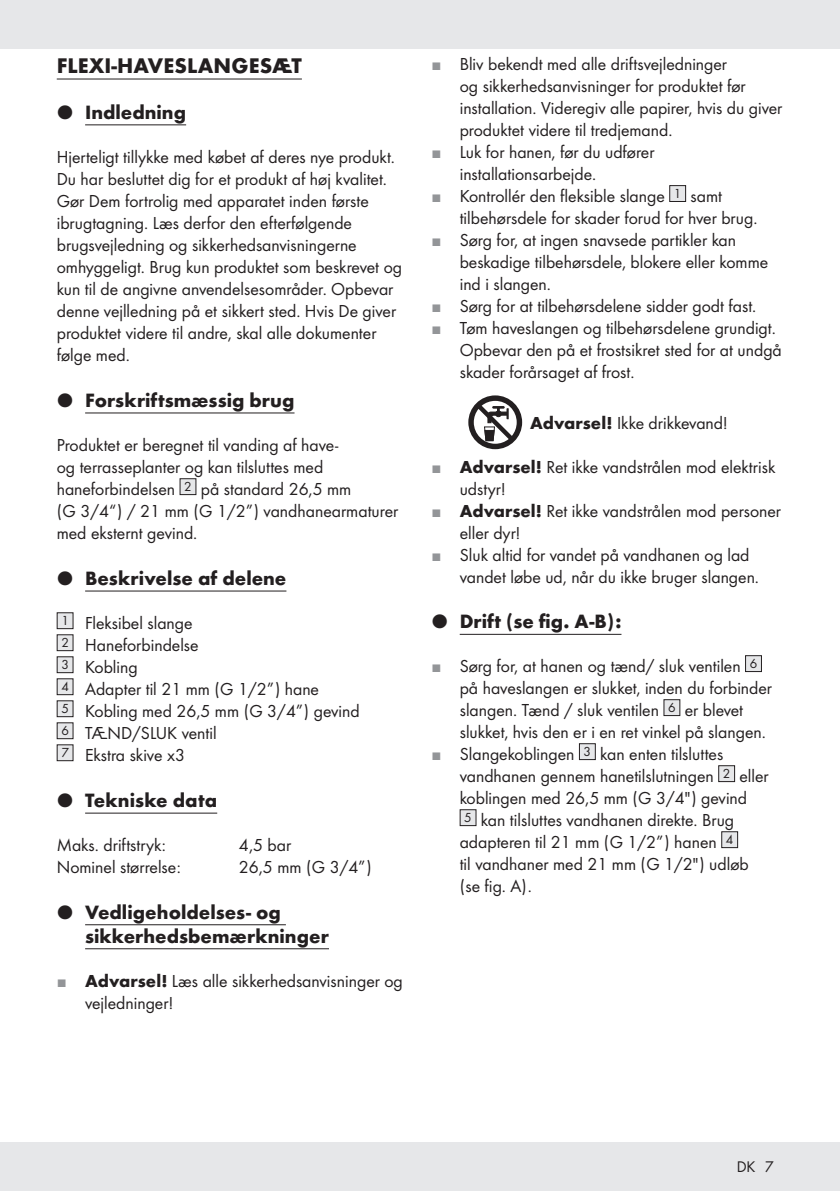
<style>
.page{position:relative;width:840px;height:1191px;background:#fff}
.page>*{position:absolute;margin:0;border:0;box-sizing:border-box;transform-origin:0 0}
.t1{font:700 22px "Futura";color:#231f20}
.t2{font:700 20px/24px "Futura";color:#231f20}
.t3{font:18px/22px "Futura Boo";color:#231f20}
.t4{font:16px "Futura Boo";color:#231f20}
.s1{font-family:"European Pi Three";font-weight:400}
.s2{font-family:"European Pi Three";color:#939598}
.s3{font-family:"Futura";font-weight:700}
</style>
<div class="page">
<div style="left:0;top:1142px;width:839px;height:49px;background:#e6e7e9"></div>
<div style="left:0;top:0;width:839px;height:48px;background:#e6e7e9"></div>
<hr style="left:57px;top:78px;width:245px;height:1px;background:#231f20">
<hr style="left:85px;top:124px;width:101px;height:1px;background:#231f20">
<hr style="left:85px;top:412px;width:209px;height:1px;background:#231f20">
<hr style="left:85px;top:590px;width:201px;height:1px;background:#231f20">
<hr style="left:85px;top:812px;width:132px;height:1px;background:#231f20">
<hr style="left:85px;top:924px;width:201px;height:1px;background:#231f20">
<hr style="left:85px;top:948px;width:244px;height:1px;background:#231f20">
<div style="left:180px;top:479px;width:16px;height:15px;background:#e6e7e9"></div>
<div style="left:179px;top:478px;width:17px;height:17px;border:1px solid #231f20"></div>
<div style="left:57px;top:613px;width:16px;height:15px;background:#e6e7e9"></div>
<div style="left:57px;top:612px;width:16px;height:17px;border:1px solid #231f20"></div>
<div style="left:57px;top:635px;width:16px;height:15px;background:#e6e7e9"></div>
<div style="left:57px;top:634px;width:16px;height:17px;border:1px solid #231f20"></div>
<div style="left:57px;top:657px;width:16px;height:15px;background:#e6e7e9"></div>
<div style="left:57px;top:656px;width:16px;height:17px;border:1px solid #231f20"></div>
<div style="left:57px;top:679px;width:16px;height:15px;background:#e6e7e9"></div>
<div style="left:57px;top:678px;width:16px;height:17px;border:1px solid #231f20"></div>
<div style="left:57px;top:701px;width:16px;height:15px;background:#e6e7e9"></div>
<div style="left:57px;top:700px;width:16px;height:17px;border:1px solid #231f20"></div>
<div style="left:57px;top:723px;width:16px;height:15px;background:#e6e7e9"></div>
<div style="left:57px;top:722px;width:16px;height:17px;border:1px solid #231f20"></div>
<div style="left:57px;top:745px;width:16px;height:15px;background:#e6e7e9"></div>
<div style="left:57px;top:744px;width:16px;height:17px;border:1px solid #231f20"></div>
<hr style="left:459px;top:634px;width:162px;height:1px;background:#231f20">
<div style="left:669px;top:186px;width:16px;height:15px;background:#e6e7e9"></div>
<div style="left:669px;top:185px;width:16px;height:17px;border:1px solid #231f20"></div>
<svg style="left:468px;top:395px;width:54px;height:54px"></svg>
<div style="left:745px;top:655px;width:16px;height:16px;background:#e6e7e9"></div>
<div style="left:744px;top:655px;width:17px;height:17px;border:1px solid #231f20"></div>
<div style="left:663px;top:699px;width:16px;height:16px;background:#e6e7e9"></div>
<div style="left:663px;top:699px;width:17px;height:17px;border:1px solid #231f20"></div>
<div style="left:579px;top:743px;width:16px;height:16px;background:#e6e7e9"></div>
<div style="left:578px;top:743px;width:17px;height:17px;border:1px solid #231f20"></div>
<div style="left:718px;top:765px;width:16px;height:16px;background:#e6e7e9"></div>
<div style="left:718px;top:765px;width:16px;height:17px;border:1px solid #231f20"></div>
<div style="left:460px;top:809px;width:15px;height:16px;background:#e6e7e9"></div>
<div style="left:459px;top:809px;width:17px;height:17px;border:1px solid #231f20"></div>
<div style="left:721px;top:831px;width:16px;height:16px;background:#e6e7e9"></div>
<div style="left:721px;top:831px;width:16px;height:17px;border:1px solid #231f20"></div>
<p class="t1" style="left:57px;top:49px;width:246px">FLEXI-HAVESLANGESÆT</p>
<p class="t2" style="left:57px;top:99px;width:131px"><span class="s1">P</span> Indledning</p>
<p class="t3" style="left:57px;top:145px;width:347px">Hjerteligt tillykke med købet af deres nye produkt.<br>Du har besluttet dig for et produkt af høj kvalitet.<br>Gør Dem fortrolig med apparatet inden første ibrugtagning. Læs derfor den efterfølgende brugsvejledning og sikkerhedsanvisningerne omhyggeligt. Brug kun produktet som beskrevet og kun til de angivne anvendelsesområder. Opbevar denne vejlledning på et sikkert sted. Hvis De giver produktet videre til andre, skal alle dokumenter følge med.</p>
<p class="t2" style="left:57px;top:387px;width:239px"><span class="s1">P</span> Forskriftsmæssig brug</p>
<p class="t3" style="left:57px;top:433px;width:343px">Produktet er beregnet til vanding af have-<br>og terrasseplanter og kan tilsluttes med haneforbindelsen <sup>2</sup> på standard 26,5 mm<br>(G 3/4“) / 21 mm (G 1/2”) vandhanearmaturer med eksternt gevind.</p>
<p class="t2" style="left:57px;top:565px;width:231px"><span class="s1">P</span> Beskrivelse af delene</p>
<p class="t3" style="left:61px;top:611px;width:300px"><sup>1</sup> Fleksibel slange<br><sup>2</sup> Haneforbindelse<br><sup>3</sup> Kobling<br><sup>4</sup> Adapter til 21 mm (G 1/2”) hane<br><sup>5</sup> Kobling med 26,5 mm (G 3/4”) gevind<br><sup>6</sup> TÆND/SLUK ventil<br><sup>7</sup> Ekstra skive x3</p>
<p class="t2" style="left:57px;top:787px;width:162px"><span class="s1">P</span> Tekniske data</p>
<p class="t3" style="left:57px;top:832px;width:111px">Maks. driftstryk:</p>
<p class="t3" style="left:239px;top:832px;width:54px">4,5 bar</p>
<p class="t3" style="left:57px;top:854px;width:125px">Nominel størrelse:</p>
<p class="t3" style="left:239px;top:854px;width:134px">26,5 mm (G 3/4”)</p>
<p class="t2" style="left:85px;top:898px;width:245px;text-indent:-28px"><span class="s1">P</span> Vedligeholdelses- og sikkerhedsbemærkninger</p>
<p class="t3" style="left:85px;top:968px;width:319px;text-indent:-28px"><span class="s2">J</span> <span class="s3">Advarsel!</span> Læs alle sikkerhedsanvisninger og vejledninger!</p>
<p class="t3" style="left:431px;top:52px;width:297px"><span class="s2">J</span> Bliv bekendt med alle driftsvejledninger</p>
<p class="t3" style="left:459px;top:74px;width:287px">og sikkerhedsanvisninger for produktet før</p>
<p class="t3" style="left:459px;top:96px;width:324px">installation. Videregiv alle papirer, hvis du giver</p>
<p class="t3" style="left:459px;top:118px;width:214px">produktet videre til tredjemand.</p>
<p class="t3" style="left:431px;top:140px;width:224px"><span class="s2">J</span> Luk for hanen, før du udfører</p>
<p class="t3" style="left:459px;top:162px;width:138px">installationsarbejde.</p>
<p class="t3" style="left:431px;top:184px;width:292px"><span class="s2">J</span> Kontrollér den fleksible slange <sup>1</sup> samt</p>
<p class="t3" style="left:459px;top:206px;width:299px">tilbehørsdele for skader forud for hver brug.</p>
<p class="t3" style="left:431px;top:228px;width:306px"><span class="s2">J</span> Sørg for, at ingen snavsede partikler kan</p>
<p class="t3" style="left:459px;top:250px;width:310px">beskadige tilbehørsdele, blokere eller komme</p>
<p class="t3" style="left:459px;top:272px;width:93px">ind i slangen.</p>
<p class="t3" style="left:431px;top:294px;width:326px"><span class="s2">J</span> Sørg for at tilbehørsdelene sidder godt fast.</p>
<p class="t3" style="left:431px;top:316px;width:346px"><span class="s2">J</span> Tøm haveslangen og tilbehørsdelene grundigt.</p>
<p class="t3" style="left:459px;top:338px;width:323px">Opbevar den på et frostsikret sted for at undgå</p>
<p class="t3" style="left:459px;top:360px;width:176px">skader forårsaget af frost.</p>
<p class="t3" style="left:530px;top:411px;width:199px"><span class="s3">Advarsel!</span> Ikke drikkevand!</p>
<p class="t3" style="left:431px;top:455px;width:345px"><span class="s2">J</span> <span class="s3">Advarsel!</span> Ret ikke vandstrålen mod elektrisk</p>
<p class="t3" style="left:459px;top:477px;width:48px">udstyr!</p>
<p class="t3" style="left:431px;top:499px;width:351px"><span class="s2">J</span> <span class="s3">Advarsel!</span> Ret ikke vandstrålen mod personer</p>
<p class="t3" style="left:459px;top:521px;width:62px">eller dyr!</p>
<p class="t3" style="left:431px;top:543px;width:319px"><span class="s2">J</span> Sluk altid for vandet på vandhanen og lad</p>
<p class="t3" style="left:459px;top:565px;width:301px">vandet løbe ud, når du ikke bruger slangen.</p>
<p class="t2" style="left:431px;top:608px;width:191px"><span class="s1">P</span> Drift (se fig. A-B):</p>
<p class="t3" style="left:431px;top:654px;width:327px"><span class="s2">J</span> Sørg for, at hanen og tænd/ sluk ventilen <sup>6</sup></p>
<p class="t3" style="left:459px;top:676px;width:313px">på haveslangen er slukket, inden du forbinder</p>
<p class="t3" style="left:459px;top:698px;width:285px">slangen. Tænd / sluk ventilen <sup>6</sup> er blevet</p>
<p class="t3" style="left:459px;top:720px;width:307px">slukket, hvis den er i en ret vinkel på slangen.</p>
<p class="t3" style="left:431px;top:742px;width:293px"><span class="s2">J</span> Slangekoblingen <sup>3</sup> kan enten tilsluttes</p>
<p class="t3" style="left:459px;top:764px;width:310px">vandhanen gennem hanetilslutningen <sup>2</sup> eller</p>
<p class="t3" style="left:459px;top:786px;width:289px">koblingen med 26,5 mm (G 3/4") gevind</p>
<p class="t3" style="left:464px;top:808px;width:271px"><sup>5</sup> kan tilsluttes vandhanen direkte. Brug</p>
<p class="t3" style="left:459px;top:830px;width:275px">adapteren til 21 mm (G 1/2”) hanen <sup>4</sup></p>
<p class="t3" style="left:459px;top:852px;width:290px">til vandhaner med 21 mm (G 1/2") udløb</p>
<p class="t3" style="left:459px;top:874px;width:74px">(se fig. A).</p>
<p class="t4" style="left:736px;top:1155px;width:38px">DK 7</p>
</div>
